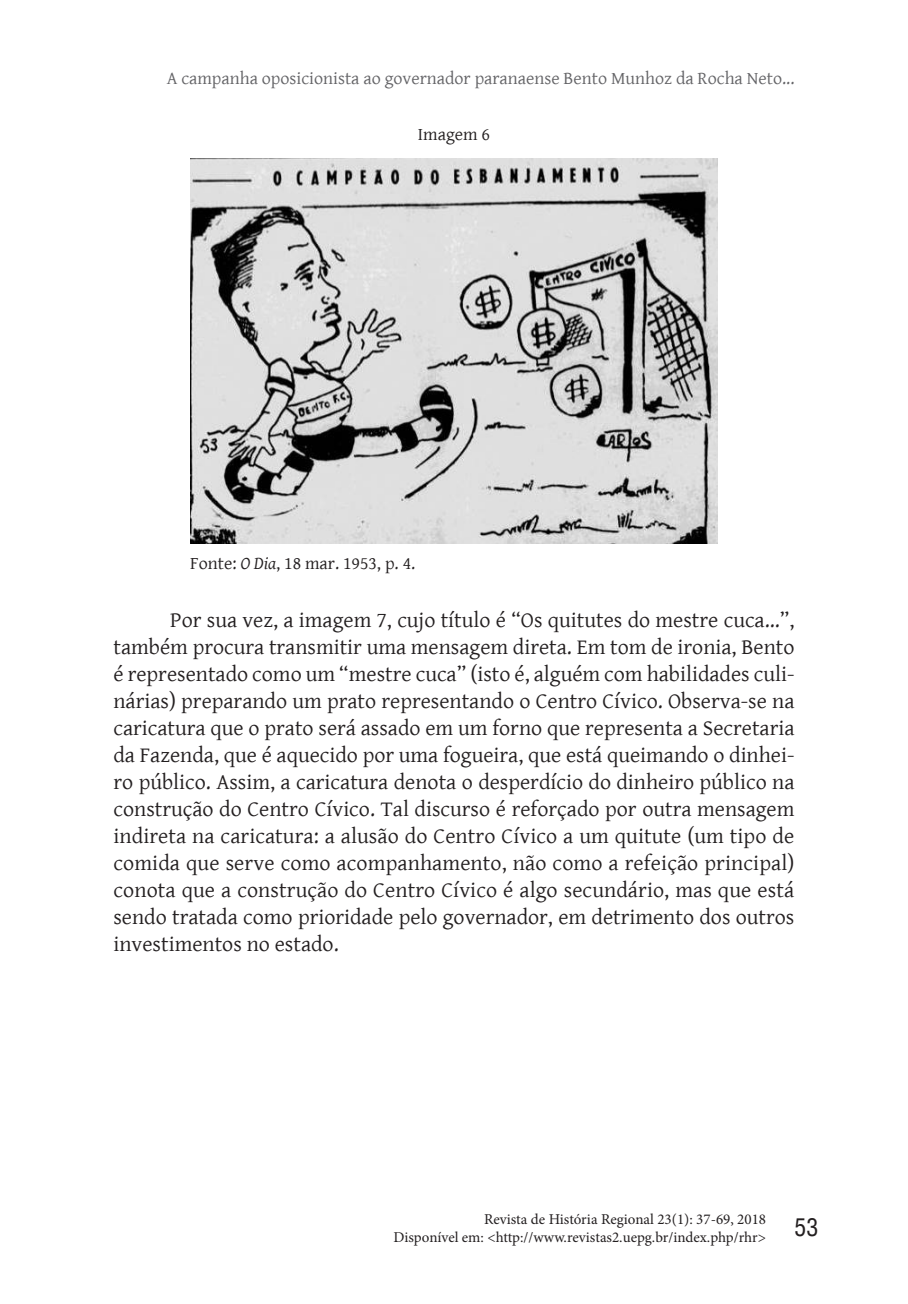
<style>
.page{position:relative;width:908px;height:1304px;background:#fff}
.page>*{position:absolute;margin:0;border:0;box-sizing:border-box;transform-origin:0 0}
.t1{font:22px/27px "Gentium Basic";color:#231f20;text-align:justify}
.t2{font:18px "Gentium Basic";color:#636366}
.t3{font:18px "Gentium Basic";color:#231f20}
.t4{font:15px/18px "Minion Pro";color:#231f20}
.s1{font-style:italic}
</style>
<div class="page">
<img style="left:190px;top:158px;width:527px;height:386px">
<p class="t2" style="left:167px;top:65px;width:629px">A campanha oposicionista ao governador paranaense Bento Munhoz da Rocha Neto...</p>
<p class="t3" style="left:418px;top:121px;width:74px">Imagem 6</p>
<p class="t3" style="left:190px;top:550px;width:226px">Fonte: <span class="s1">O Dia</span>, 18 mar. 1953, p. 4.</p>
<p class="t1" style="left:113px;top:606px;width:682px;text-indent:57px">Por sua vez, a imagem 7, cujo título é “Os quitutes do mestre cuca...”, também procura transmitir uma mensagem direta. Em tom de ironia, Bento é representado como um “mestre cuca” (isto é, alguém com habilidades culi&shy;nárias) preparando um prato representando o Centro Cívico. Observa-se na caricatura que o prato será assado em um forno que representa a Secretaria da Fazenda, que é aquecido por uma fogueira, que está queimando o dinhei&shy;ro público. Assim, a caricatura denota o desperdício do dinheiro público na construção do Centro Cívico. Tal discurso é reforçado por outra mensagem indireta na caricatura: a alusão do Centro Cívico a um quitute (um tipo de comida que serve como acompanhamento, não como a refeição principal) conota que a construção do Centro Cívico é algo secundário, mas que está sendo tratada como prioridade pelo governador, em detrimento dos outros investimentos no estado.</p>
<p class="t4" style="left:393px;top:1210px;width:426px;text-indent:90px">Revista de História Regional 23(1): 37-69, 2018<br>Disponível em: &lt;http://www.revistas2.uepg.br/index.php/rhr&gt; <sup>53</sup></p>
</div>
